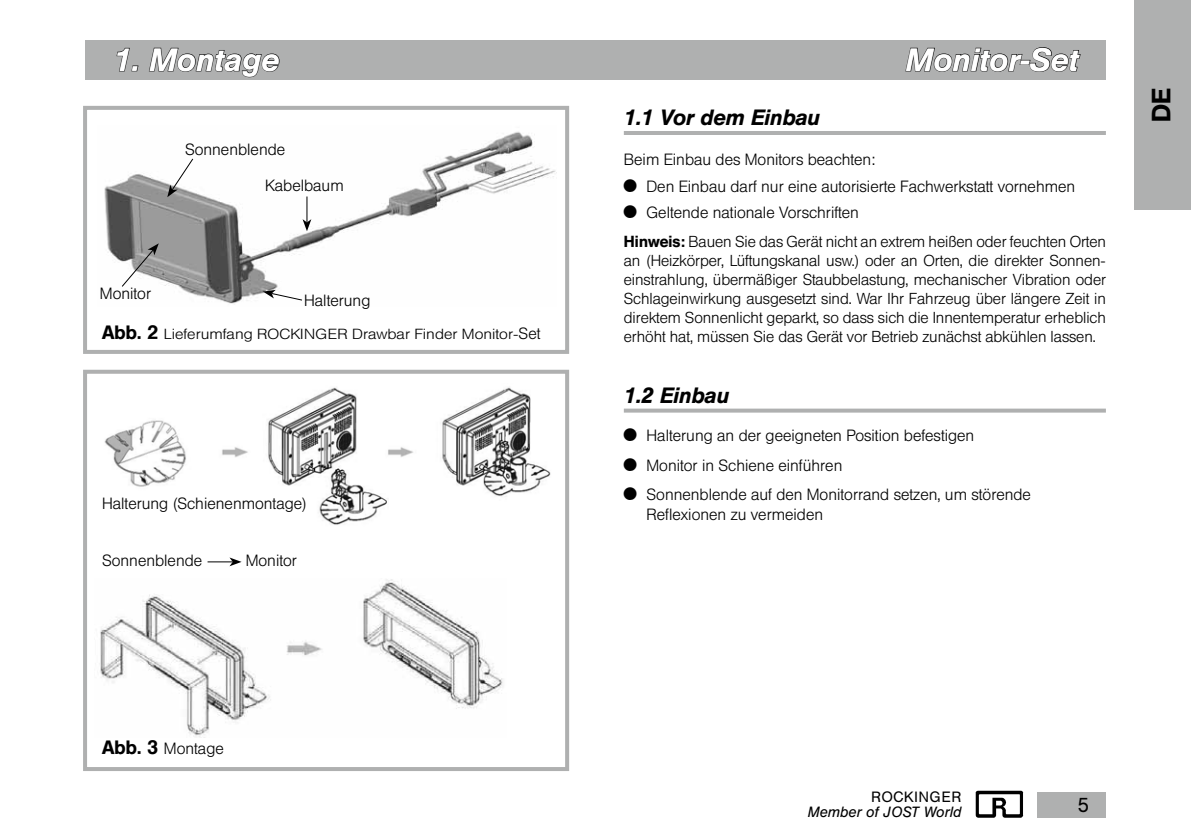
<style>
.page{position:relative;width:1191px;height:840px;background:#fff}
.page>*{position:absolute;margin:0;border:0;box-sizing:border-box;transform-origin:0 0}
.t1{font:italic 500 32px "HE10";letter-spacing:.025em;color:#fff}
.t2{font:500 26.4px "HE10";color:#000}
.t3{font:italic 500 22px "HE10";letter-spacing:.015em;color:#000}
.t4{font:20px "HE10";color:#000}
.t5{font:300 16px/26.6px "HE10";letter-spacing:.015em;color:#000}
.t6{font:300 15.6px/19px "HE10";letter-spacing:.01em;color:#000;text-align:justify}
.t7{font:italic 14.8px "HE10";letter-spacing:.015em;color:#000}
.t8{font:14.8px "HE10";letter-spacing:.05em;color:#000}
.t9{font:300 14.4px "HE10";letter-spacing:.015em;color:#000;scale:1.11 1}
.s1{font-family:"AK11 Figures Mathematic";font-weight:400;font-size:18px}
.s2{font-weight:500;font-size:16px}
.s3{font-weight:500;font-size:19.2px}
.s4{font-size:16px}
</style>
<div class="page">
<div style="left:1037px;top:791px;width:69px;height:25px;background:#afb0b0"></div>
<img style="left:975px;top:790px;width:49px;height:27px">
<div style="left:1134px;top:0;width:57px;height:210px;background:#afb0b0"></div>
<div style="left:85px;top:40px;width:1021px;height:39px;background:#afb0b0"></div>
<svg style="left:116px;top:47px;width:23px;height:25px"></svg>
<svg style="left:148px;top:47px;width:132px;height:59px"></svg>
<svg style="left:904px;top:47px;width:177px;height:33px"></svg>
<hr style="left:624px;top:131px;width:481px;height:4px;background:#afb0b0">
<svg style="left:624px;top:408px;width:481px;height:4px;background:#bbbcbc"></svg>
<img style="left:104px;top:131px;width:452px;height:173px">
<div style="left:83px;top:106px;width:486px;height:248px;border:4px solid #afb0b0"></div>
<img style="left:104px;top:387px;width:447px;height:138px">
<div style="left:83px;top:369px;width:486px;height:401px;border:4px solid #afb0b0"></div>
<svg style="left:207px;top:557px;width:34px;height:9px"></svg>
<img style="left:100px;top:579px;width:403px;height:157px">
<svg style="left:121px;top:243px;width:38px;height:44px"></svg>
<svg style="left:263px;top:290px;width:40px;height:10px"></svg>
<svg style="left:167px;top:158px;width:27px;height:39px"></svg>
<svg style="left:302px;top:196px;width:9px;height:35px"></svg>
<h1 class="t1" style="left:113px;top:41px;width:167px">1. Montage</h1>
<h1 class="t1" style="left:905px;top:41px;width:174px">Monitor-Set</h1>
<h3 class="t3" style="left:624px;top:105px;width:197px">1.1 Vor dem Einbau</h3>
<p class="t5" style="left:624px;top:146px;width:453px">Beim Einbau des Monitors beachten:<br><span class="s1">X</span> Den Einbau darf nur eine autorisierte Fachwerkstatt vornehmen<br><span class="s1">X</span> Geltende nationale Vorschriften</p>
<p class="t6" style="left:624px;top:232px;width:483px"><span class="s2">Hinweis:</span> Bauen Sie das Gerät nicht an extrem heißen oder feuchten Orten an (Heizkörper, Lüftungskanal usw.) oder an Orten, die direkter Sonnen&shy;einstrahlung, übermäßiger Staubbelastung, mechanischer Vibration oder Schlageinwirkung ausgesetzt sind. War Ihr Fahrzeug über längere Zeit in direktem Sonnenlicht geparkt, so dass sich die Innentemperatur erheblich erhöht hat, müssen Sie das Gerät vor Betrieb zunächst abkühlen lassen.</p>
<p class="t5" style="left:185px;top:136px;width:101px">Sonnenblende</p>
<p class="t5" style="left:265px;top:172px;width:80px">Kabelbaum</p>
<p class="t5" style="left:100px;top:280px;width:52px">Monitor</p>
<p class="t5" style="left:304px;top:287px;width:68px">Halterung</p>
<p class="t9" style="left:102px;top:325px;width:396px"><span class="s3">Abb. 2</span> Lieferumfang ROCKINGER Drawbar Finder Monitor-<span class="s4">Set</span></p>
<p class="t5" style="left:102px;top:490px;width:206px">Halterung (Schienenmontage)</p>
<p class="t5" style="left:102px;top:547px;width:101px">Sonnenblende</p>
<p class="t5" style="left:246px;top:547px;width:52px">Monitor</p>
<h3 class="t3" style="left:624px;top:382px;width:106px">1.2 Einbau</h3>
<p class="t5" style="left:624px;top:420px;width:408px;line-height:29.6px"><span class="s1">X</span> Halterung an der geeigneten Position befestigen<br><span class="s1">X</span> Monitor in Schiene einführen<br><span class="s1">X</span> Sonnenblende auf den Monitorrand setzen, um störende</p>
<p class="t5" style="left:646px;top:500px;width:178px">Reflexionen zu vermeiden</p>
<h2 class="t2" style="left:1145px;top:122px;width:35px;rotate:-90deg">DE</h2>
<p class="t5" style="left:102px;top:735px;width:123px"><span class="s3">Abb. 3</span> Montage</p>
<p class="t8" style="left:871px;top:788px;width:91px">ROCKINGER</p>
<p class="t7" style="left:808px;top:803px;width:155px">Member of JOST World</p>
<p class="t4" style="left:1077px;top:792px;width:13px">5</p>
</div>
